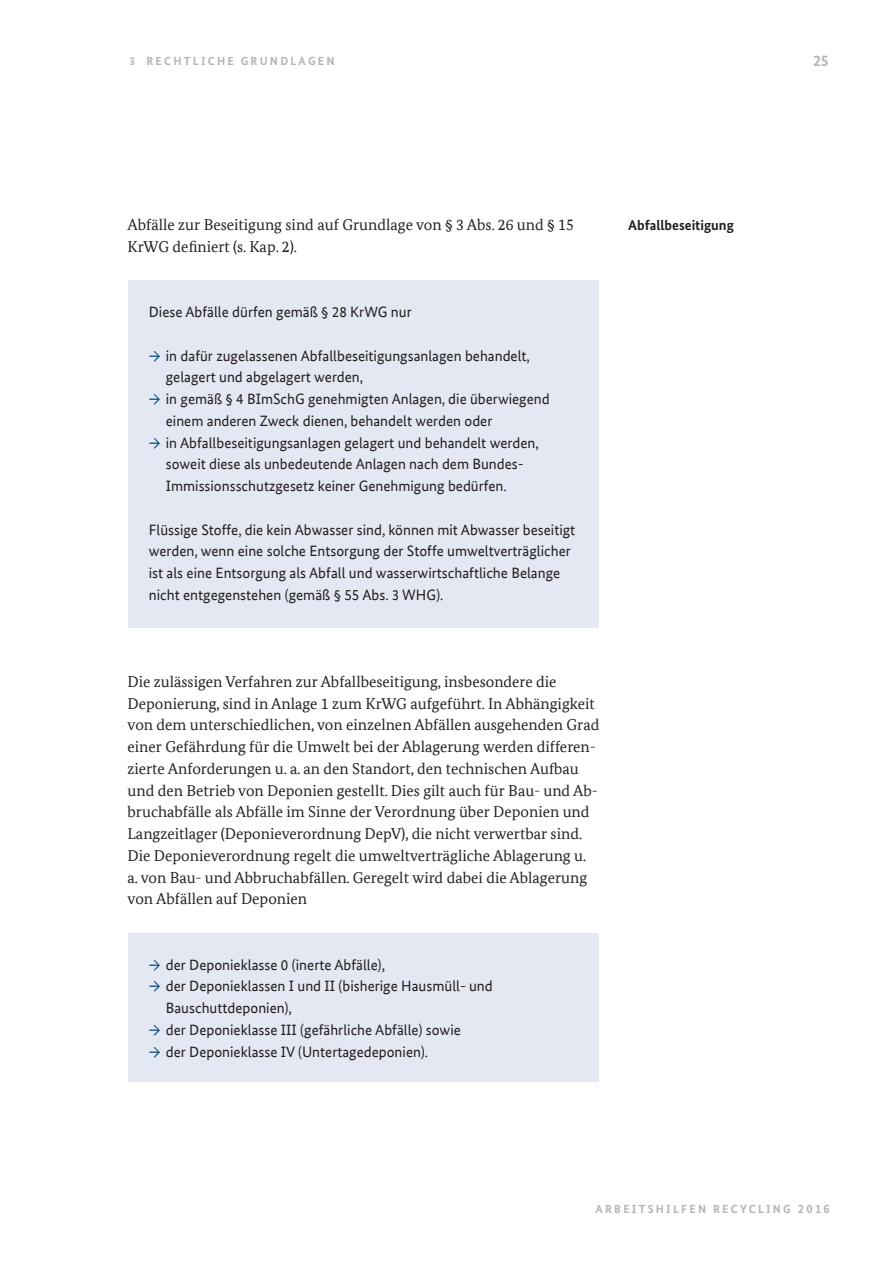
<style>
.page{position:relative;width:893px;height:1263px;background:#fff}
.page>*{position:absolute;margin:0;border:0;box-sizing:border-box;transform-origin:0 0}
.Artikel{font:15.75px/21.8px "Bundes Serif Office";color:#231f20}
.t1{font:700 15.75px "Bundes Sans";color:#b4b4b4}
.Text_in_Infobox{font:15px/21.8px "Bundes Sans Office";color:#231f20}
.Mariginalie{font:700 14.25px "Bundes Sans";color:#231f20}
.t2{font:700 11.7px "Bundes Sans";letter-spacing:.19em;color:#b4b4b4}
.s1{color:#004578}
.s2{font-size:12.45px}
</style>
<div class="page">
<div style="left:128px;top:933px;width:470px;height:149px;background:#e4e8f3"></div>
<div style="left:128px;top:280px;width:471px;height:348px;background:#e4e8f3"></div>
<p class="t2" style="left:129px;top:54px;width:207px">3 RECHTLICHE GRUNDLAGEN</p>
<p class="Artikel" style="left:128px;top:214px;width:448px">Abfälle zur Beseitigung sind auf Grundlage von § 3 Abs. 26 und § 15<br>KrWG definiert (s. Kap. 2).</p>
<p class="Text_in_Infobox" style="left:149px;top:301px;width:264px">Diese Abfälle dürfen gemäß § 28 KrWG nur</p>
<p class="Text_in_Infobox" style="left:166px;top:345px;width:366px;text-indent:-17px"><span class="s1">→</span> in dafür zugelassenen Abfallbeseitigungsanlagen behandelt, gelagert und abgelagert werden,</p>
<p class="Text_in_Infobox" style="left:166px;top:388px;width:385px;text-indent:-17px"><span class="s1">→</span> in gemäß § 4 BImSchG genehmigten Anlagen, die überwiegend einem anderen Zweck dienen, behandelt werden oder</p>
<p class="Text_in_Infobox" style="left:166px;top:432px;width:374px;text-indent:-17px"><span class="s1">→</span> in Abfallbeseitigungsanlagen gelagert und behandelt werden, soweit diese als unbedeutende Anlagen nach dem Bundes-<br>Immissionsschutzgesetz keiner Genehmigung bedürfen.</p>
<p class="Text_in_Infobox" style="left:149px;top:519px;width:428px">Flüssige Stoffe, die kein Abwasser sind, können mit Abwasser beseitigt werden, wenn eine solche Entsorgung der Stoffe umweltverträglicher ist als eine Entsorgung als Abfall und wasserwirtschaftliche Belange nicht entgegenstehen (gemäß § 55 Abs. 3 WHG).</p>
<p class="Artikel" style="left:128px;top:670px;width:473px">Die zulässigen Verfahren zur Abfallbeseitigung, insbesondere die Deponierung, sind in Anlage 1 zum KrWG aufgeführt. In Abhängigkeit von dem unterschiedlichen, von einzelnen Abfällen ausgehenden Grad einer Gefährdung für die Umwelt bei der Ablagerung werden differen&shy;zierte Anforderungen u. a. an den Standort, den technischen Aufbau und den Betrieb von Deponien gestellt. Dies gilt auch für Bau- und Ab&shy;bruchabfälle als Abfälle im Sinne der Verordnung über Deponien und Langzeitlager (Deponieverordnung DepV), die nicht verwertbar sind.<br>Die Deponieverordnung regelt die umweltverträgliche Ablagerung u. a. von Bau- und Abbruchabfällen. Geregelt wird dabei die Ablagerung von Abfällen auf Deponien</p>
<p class="Text_in_Infobox" style="left:149px;top:954px;width:238px"><span class="s1">→</span> der Deponieklasse 0 (inerte Abfälle),</p>
<p class="Text_in_Infobox" style="left:166px;top:975px;width:328px;text-indent:-17px"><span class="s1">→</span> der Deponieklassen I und II (bisherige Hausmüll- und<br>Bauschuttdeponien),</p>
<p class="Text_in_Infobox" style="left:149px;top:1019px;width:314px"><span class="s1">→</span> der Deponieklasse III (gefährliche Abfälle) sowie</p>
<p class="Text_in_Infobox" style="left:149px;top:1041px;width:281px"><span class="s1">→</span> der Deponieklasse IV (Untertagedeponien).</p>
<p class="Mariginalie" style="left:628px;top:216px;width:107px">Abfallbeseitigung</p>
<p class="t1" style="left:813px;top:51px;width:17px">25</p>
<p class="t2" style="left:595px;top:1202px;width:236px">ARBEITSHILFEN RECYCLING <span class="s2">2016</span></p>
</div>
